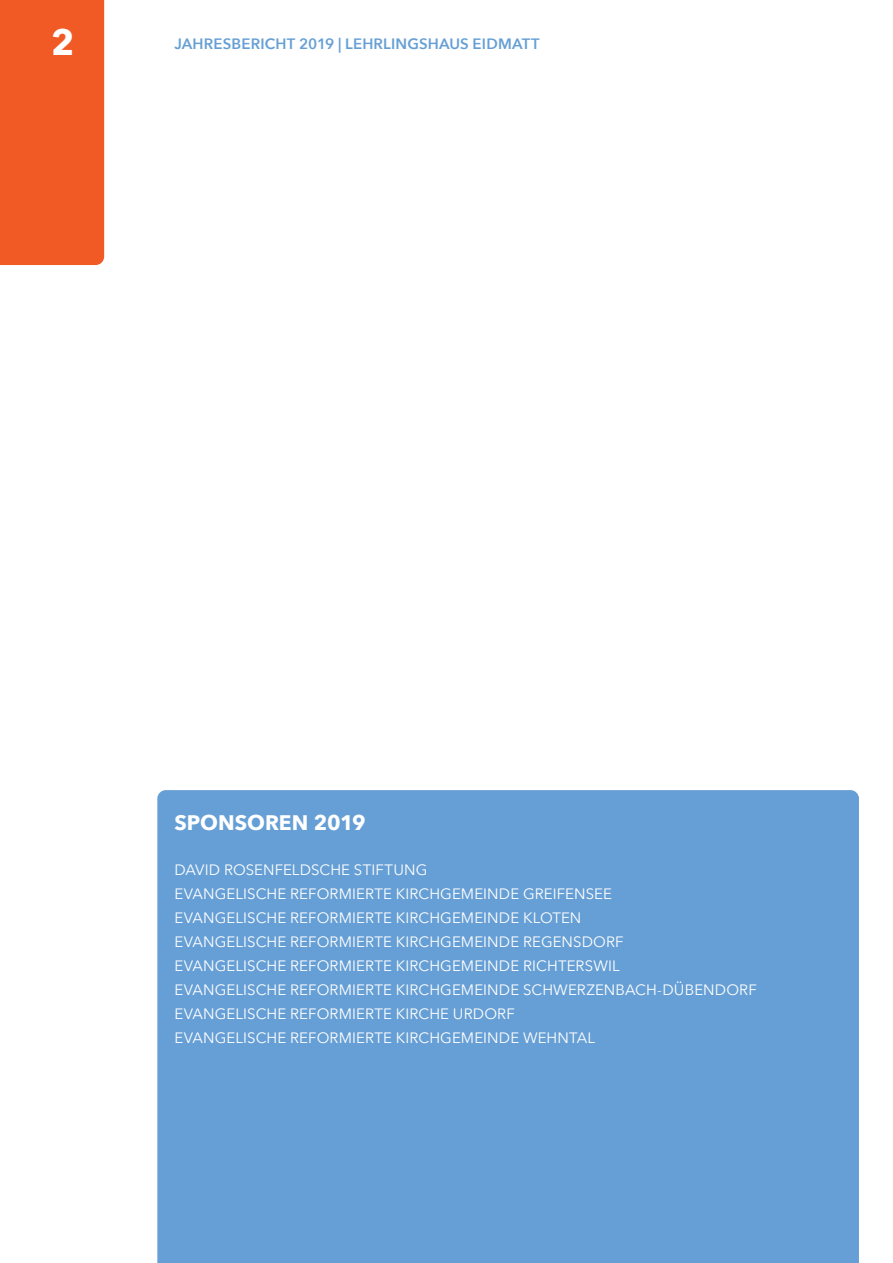
<style>
.page{position:relative;width:893px;height:1263px;background:#fff}
.page>*{position:absolute;margin:0;border:0;box-sizing:border-box;transform-origin:0 0}
.t1{font:700 36px "Avenir Next";color:#fff}
.t2{font:700 21px "Avenir Next";color:#fff}
.t3{font:15px/24px "Avenir Next";letter-spacing:.01em;color:#fff}
.t4{font:600 15px "Avenir Next";letter-spacing:.01em;color:#669fd5}
</style>
<div class="page">
<div style="left:0;top:0;width:104px;height:265px;background:#f15a25"></div>
<div style="left:157px;top:790px;width:702px;height:473px;background:#669fd5"></div>
<h1 class="t1" style="left:51px;top:11px;width:25px">2</h1>
<p class="t4" style="left:174px;top:31px;width:367px">JAHRESBERICHT 2019 | LEHRLINGSHAUS EIDMATT</p>
<h2 class="t2" style="left:174px;top:804px;width:193px">SPONSOREN 2019</h2>
<p class="t3" style="left:174px;top:857px;width:584px">DAVID ROSENFELDSCHE STIFTUNG<br>EVANGELISCHE REFORMIERTE KIRCHGEMEINDE GREIFENSEE<br>EVANGELISCHE REFORMIERTE KIRCHGEMEINDE KLOTEN<br>EVANGELISCHE REFORMIERTE KIRCHGEMEINDE REGENSDORF<br>EVANGELISCHE REFORMIERTE KIRCHGEMEINDE RICHTERSWIL<br>EVANGELISCHE REFORMIERTE KIRCHGEMEINDE SCHWERZENBACH-DÜBENDORF EVANGELISCHE REFORMIERTE KIRCHE URDORF<br>EVANGELISCHE REFORMIERTE KIRCHGEMEINDE WEHNTAL</p>
</div>
